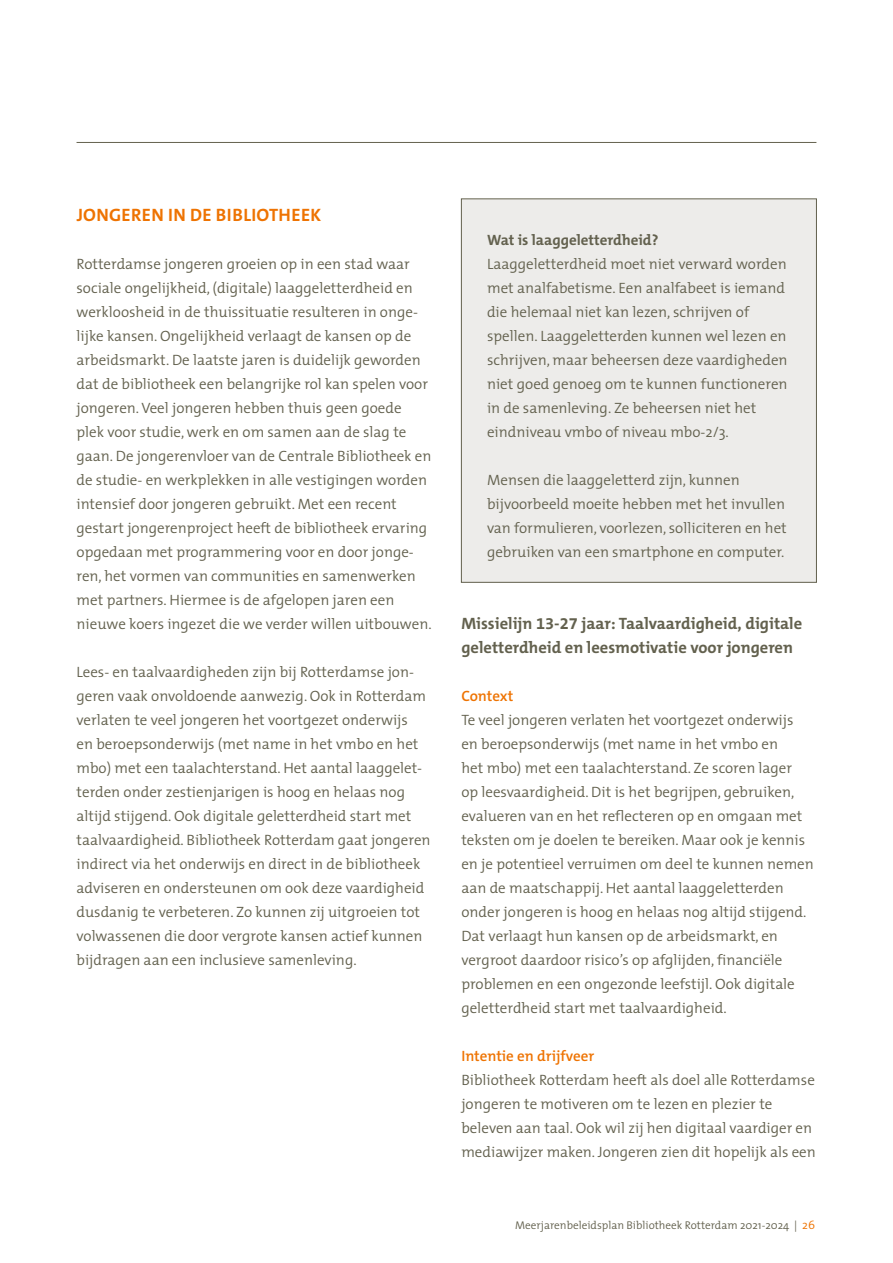
<style>
.page{position:relative;width:893px;height:1263px;background:#fff}
.page>*{position:absolute;margin:0;border:0;box-sizing:border-box;transform-origin:0 0}
.TOC_niveau_2{font:700 18px "The Mix C5";letter-spacing:.02em;color:#ee7302}
.Tussenkopje{font:700 16.5px/24px "The Mix C5";color:#63614e}
.platte_1{font:300 15px/24px "The Mix";color:#63614e}
.Tussenkopje_N2{font:600 15px "The Mix C5";color:#ee7302}
.platte_1-2{font:700 15px "The Mix C5";color:#63614e}
.t1{font:300 11.25px "The Mix";color:#63614e}
.s1{font-size:12px;color:#ee7302}
</style>
<div class="page">
<hr style="left:77px;top:142px;width:739px;height:1px;background:#63614e">
<div style="left:461px;top:199px;width:355px;height:383px;background:#edecea"></div>
<div style="left:461px;top:199px;width:356px;height:383px;border:1px solid #63614e"></div>
<h2 class="TOC_niveau_2" style="left:77px;top:203px;width:246px">JONGEREN IN DE BIBLIOTHEEK</h2>
<p class="platte_1" style="left:77px;top:252px;width:357px">Rotterdamse jongeren groeien op in een stad waar sociale ongelijkheid, (digitale) laaggeletterdheid en werkloosheid in de thuissituatie resulteren in onge&shy;lijke kansen. Ongelijkheid verlaagt de kansen op de arbeidsmarkt. De laatste jaren is duidelijk geworden dat de bibliotheek een belangrijke rol kan spelen voor jongeren. Veel jongeren hebben thuis geen goede plek voor studie, werk en om samen aan de slag te gaan. De jongerenvloer van de Centrale Bibliotheek en de studie- en werkplekken in alle vestigingen worden intensief door jongeren gebruikt. Met een recent gestart jongerenproject heeft de bibliotheek ervaring opgedaan met programmering voor en door jonge&shy;ren, het vormen van communities en samenwerken met partners. Hiermee is de afgelopen jaren een nieuwe koers ingezet die we verder willen uitbouwen.</p>
<p class="platte_1" style="left:77px;top:660px;width:356px">Lees- en taalvaardigheden zijn bij Rotterdamse jon&shy;geren vaak onvoldoende aanwezig. Ook in Rotterdam verlaten te veel jongeren het voortgezet onderwijs<br>en beroepsonderwijs (met name in het vmbo en het mbo) met een taalachterstand. Het aantal laaggelet&shy;terden onder zestienjarigen is hoog en helaas nog altijd stijgend. Ook digitale geletterdheid start met taalvaardigheid. Bibliotheek Rotterdam gaat jongeren indirect via het onderwijs en direct in de bibliotheek adviseren en ondersteunen om ook deze vaardigheid dusdanig te verbeteren. Zo kunnen zij uitgroeien tot volwassenen die door vergrote kansen actief kunnen bijdragen aan een inclusieve samenleving.</p>
<p class="platte_1-2" style="left:487px;top:230px;width:173px">Wat is laaggeletterdheid?</p>
<p class="platte_1" style="left:487px;top:252px;width:302px">Laaggeletterdheid moet niet verward worden met analfabetisme. Een analfabeet is iemand die helemaal niet kan lezen, schrijven of spellen. Laaggeletterden kunnen wel lezen en schrijven, maar beheersen deze vaardigheden niet goed genoeg om te kunnen functioneren in de samenleving. Ze beheersen niet het eindniveau vmbo of niveau mbo-2/3.</p>
<p class="platte_1" style="left:487px;top:468px;width:301px">Mensen die laaggeletterd zijn, kunnen bijvoorbeeld moeite hebben met het invullen van formulieren, voorlezen, solliciteren en het gebruiken van een smartphone en computer.</p>
<h3 class="Tussenkopje" style="left:461px;top:611px;width:342px">Missielijn 13-27 jaar: Taalvaardigheid, digitale geletterdheid en leesmotivatie voor jongeren</h3>
<p class="Tussenkopje_N2" style="left:461px;top:686px;width:53px">Context</p>
<p class="platte_1" style="left:461px;top:708px;width:354px">Te veel jongeren verlaten het voortgezet onderwijs<br>en beroepsonderwijs (met name in het vmbo en<br>het mbo) met een taalachterstand. Ze scoren lager<br>op leesvaardigheid. Dit is het begrijpen, gebruiken, evalueren van en het reflecteren op en omgaan met teksten om je doelen te bereiken. Maar ook je kennis en je potentieel verruimen om deel te kunnen nemen aan de maatschappij. Het aantal laaggeletterden onder jongeren is hoog en helaas nog altijd stijgend.<br>Dat verlaagt hun kansen op de arbeidsmarkt, en vergroot daardoor risico’s op afglijden, financiële problemen en een ongezonde leefstijl. Ook digitale geletterdheid start met taalvaardigheid.</p>
<p class="Tussenkopje_N2" style="left:461px;top:1046px;width:134px">Intentie en drijfveer</p>
<p class="platte_1" style="left:461px;top:1068px;width:356px">Bibliotheek Rotterdam heeft als doel alle Rotterdamse jongeren te motiveren om te lezen en plezier te beleven aan taal. Ook wil zij hen digitaal vaardiger en mediawijzer maken. Jongeren zien dit hopelijk als een</p>
<p class="t1" style="left:515px;top:1218px;width:301px">Meerjarenbeleidsplan Bibliotheek Rotterdam 2021-2024 | <span class="s1">26</span></p>
</div>
